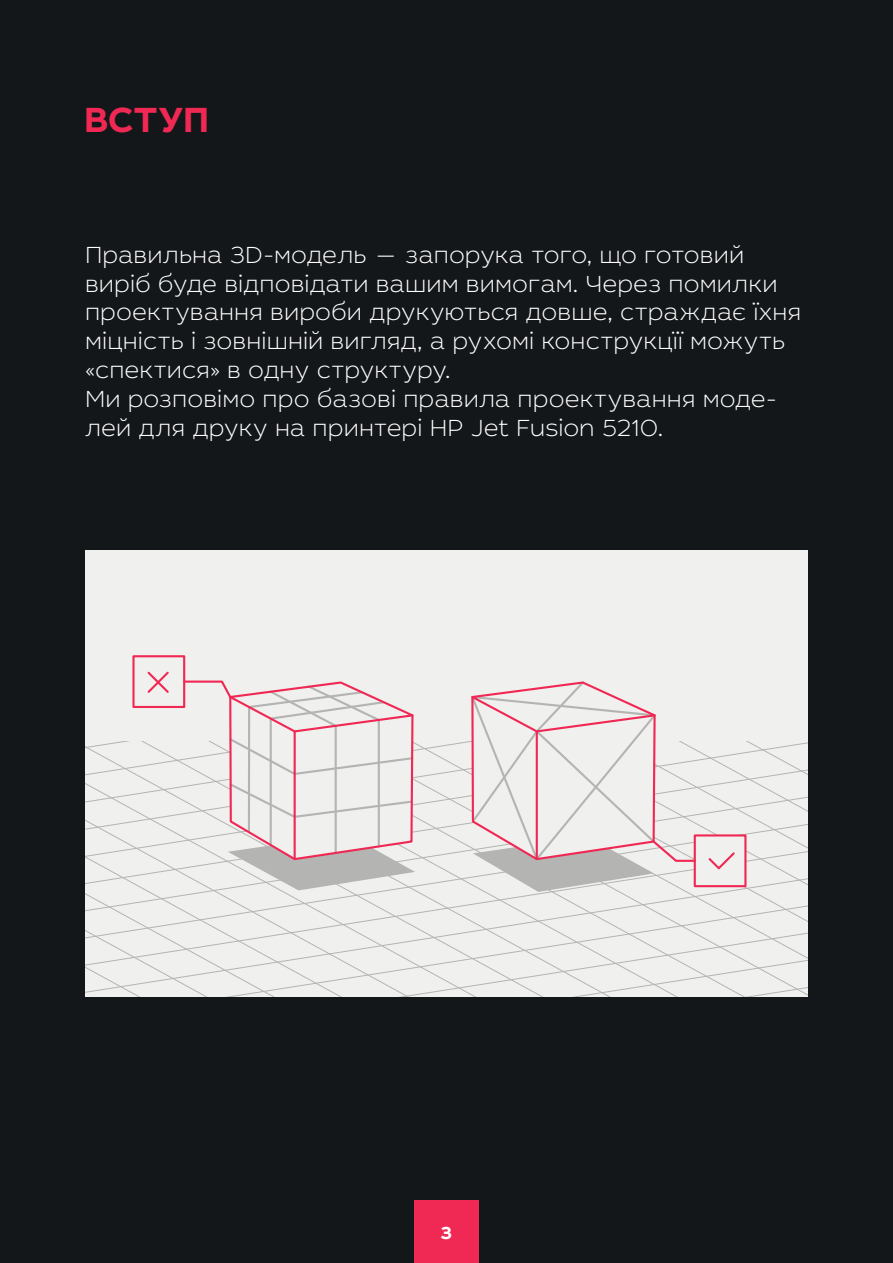
<style>
.page{position:relative;width:893px;height:1263px;background:#14171a}
.page>*{position:absolute;margin:0;border:0;box-sizing:border-box;transform-origin:0 0}
.t1{font:700 36px "Leto Sans";letter-spacing:-.025em;color:#f02954}
.t2{font:100 24px/28.8px "Leto Sans";color:#fff}
.t3{font:700 18px "Leto Sans";color:#fff}
</style>
<div class="page">
<div style="left:414px;top:1200px;width:65px;height:63px;background:#f02954"></div>
<div style="left:85px;top:550px;width:723px;height:191px;background:#f0f0ee"></div>
<div style="left:132px;top:655px;width:53px;height:53px;border:2px solid #f02954"></div>
<svg style="left:85px;top:670px;width:723px;height:327px"></svg>
<h1 class="t1" style="left:84px;top:97px;width:127px">ВСТУП</h1>
<p class="t2" style="left:85px;top:240px;width:718px">Правильна 3D-модель — запорука того, що готовий виріб буде відповідати вашим вимогам. Через помилки проектування вироби друкуються довше, страждає їхня міцність і зовнішній вигляд, а рухомі конструкції можуть «спектися» в одну структуру.<br>Ми розповімо про базові правила проектування моде&shy;лей для друку на принтері HP Jet Fusion 5210.</p>
<p class="t3" style="left:441px;top:1221px;width:13px">3</p>
</div>
